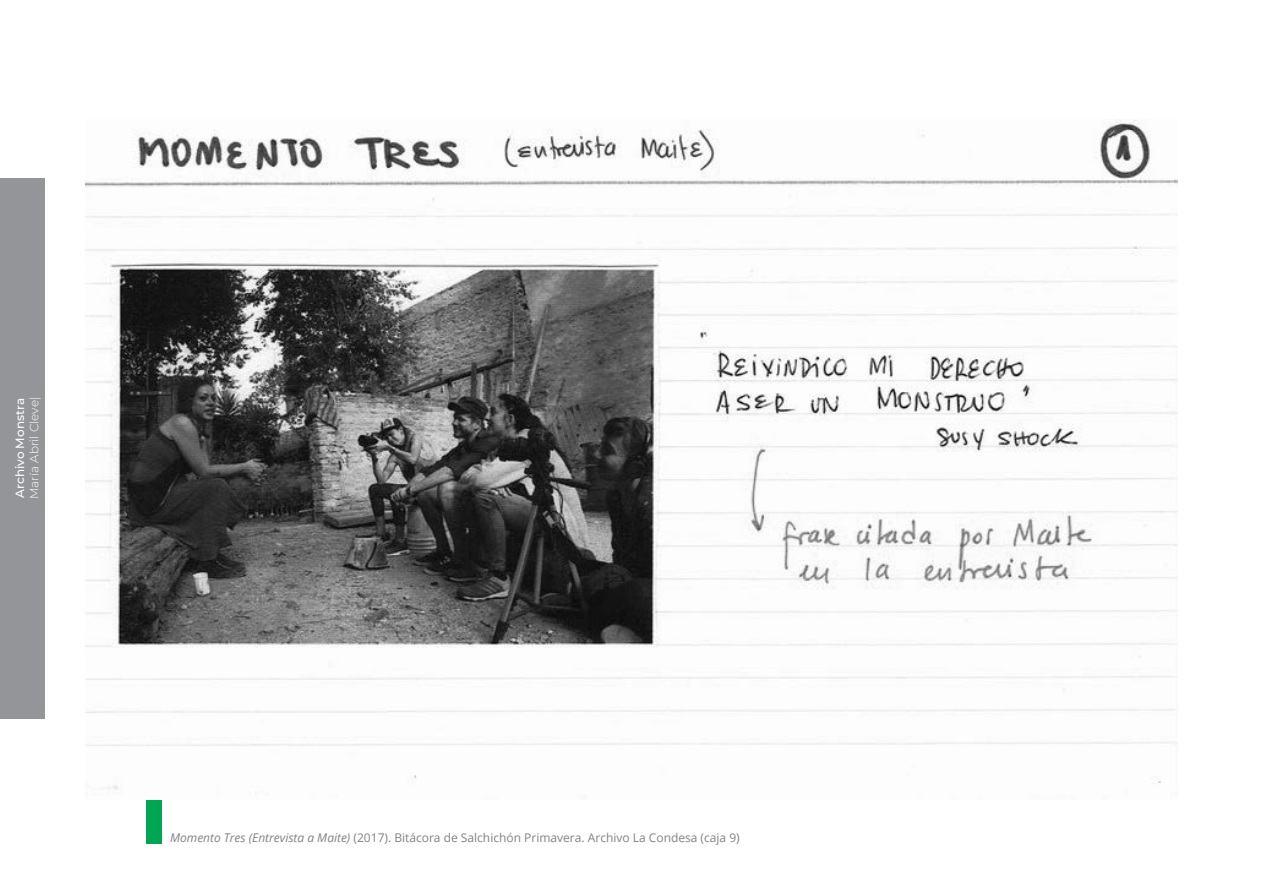
<style>
.page{position:relative;width:1263px;height:893px;background:#fff}
.page>*{position:absolute;margin:0;border:0;box-sizing:border-box;transform-origin:0 0}
.t1{font:12px "Open Sans";color:#808285}
.t2{font:300 12px "Montserrat";color:#fff}
.t3{font:500 12px "Montserrat";color:#fff}
.s1{font-style:italic}
</style>
<div class="page">
<div style="left:0;top:178px;width:44px;height:540px;background:#939598"></div>
<div style="left:147px;top:760px;width:15px;height:84px;background:#00a651"></div>
<img style="left:85px;top:119px;width:1093px;height:681px">
<p class="t3" style="left:12px;top:498px;width:101px;rotate:-90deg">Archivo Monstra</p>
<p class="t2" style="left:26px;top:499px;width:104px;rotate:-90deg">María Abril Cleve|</p>
<p class="t1" style="left:170px;top:829px;width:571px"><span class="s1">Momento Tres (Entrevista a Maite)</span> (2017). Bitácora de Salchichón Primavera. Archivo La Condesa (caja 9)</p>
</div>
